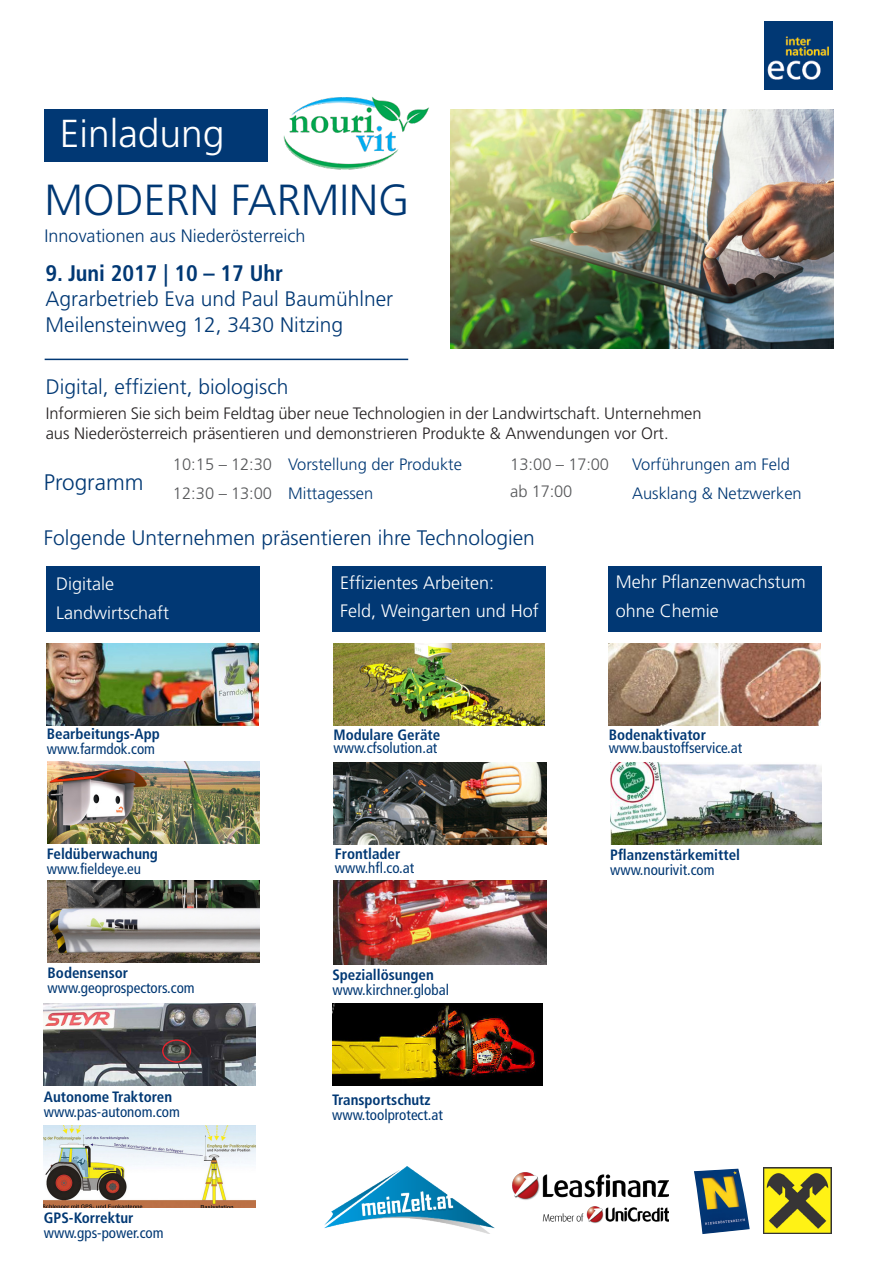
<style>
.page{position:relative;width:893px;height:1263px;background:#fff}
.page>*{position:absolute;margin:0;border:0;box-sizing:border-box;transform-origin:0 0}
.t1{font:300 43.5px "Frutiger";color:#013874}
.t2{font:300 39px "Frutiger CE";color:#fff}
.t3{font:700 condensed 22.5px "Frutiger";color:#013874}
.t4{font:300 22.5px "Frutiger";color:#013874}
.t5{font:300 21px "Frutiger";color:#013874}
.t6{font:300 18px "Frutiger CE";color:#fff}
.t7{font:300 18px "Frutiger";color:#013874}
.t8{font:300 16.5px/19.5px "Frutiger CE";color:#231f20}
.t9{font:300 16.5px "Frutiger";color:#013874}
.t10{font:300 16.5px "Frutiger";letter-spacing:-.01em;color:#57585a}
.t11{font:condensed 15px "Frutiger";color:#013874}
.t12{font:700 condensed 15px "Frutiger";color:#013874}
</style>
<div class="page">
<img style="left:765px;top:21px;width:67px;height:69px">
<img style="left:763px;top:1168px;width:69px;height:65px">
<img style="left:283px;top:97px;width:146px;height:73px">
<img style="left:450px;top:110px;width:383px;height:239px">
<hr style="left:45px;top:359px;width:363px;height:1px;background:#013874">
<div style="left:45px;top:110px;width:223px;height:52px;background:#013874"></div>
<img style="left:694px;top:1168px;width:56px;height:66px">
<div style="left:608px;top:566px;width:214px;height:66px;background:#013874"></div>
<img style="left:610px;top:762px;width:212px;height:82px">
<img style="left:608px;top:643px;width:212px;height:82px">
<div style="left:332px;top:566px;width:214px;height:66px;background:#013874"></div>
<img style="left:333px;top:763px;width:214px;height:82px">
<img style="left:333px;top:643px;width:212px;height:82px">
<img style="left:333px;top:880px;width:214px;height:85px">
<img style="left:333px;top:1003px;width:210px;height:83px">
<div style="left:46px;top:566px;width:214px;height:66px;background:#013874"></div>
<img style="left:48px;top:880px;width:211px;height:82px">
<img style="left:47px;top:644px;width:211px;height:82px">
<img style="left:48px;top:761px;width:211px;height:83px">
<img style="left:44px;top:1125px;width:211px;height:82px">
<img style="left:44px;top:1003px;width:211px;height:83px">
<img style="left:512px;top:1172px;width:157px;height:51px">
<img style="left:325px;top:1166px;width:169px;height:67px">
<p class="t2" style="left:60px;top:111px;width:166px">Einladung</p>
<p class="t1" style="left:45px;top:176px;width:367px">MODERN FARMING</p>
<p class="t7" style="left:45px;top:226px;width:262px">Innovationen aus Niederösterreich</p>
<p class="t3" style="left:46px;top:260px;width:239px">9. Juni 2017 | 10 – 17 Uhr</p>
<p class="t5" style="left:46px;top:287px;width:349px">Agrarbetrieb Eva und Paul Baumühlner</p>
<p class="t5" style="left:46px;top:313px;width:299px">Meilensteinweg 12, 3430 Nitzing</p>
<p class="t5" style="left:46px;top:375px;width:244px">Digital, effizient, biologisch</p>
<p class="t8" style="left:46px;top:404px;width:657px">Informieren Sie sich beim Feldtag über neue Technologien in der Landwirtschaft. Unternehmen aus Niederösterreich präsentieren und demonstrieren Produkte &amp; Anwendungen vor Ort.</p>
<p class="t4" style="left:44px;top:469px;width:101px">Programm</p>
<p class="t10" style="left:173px;top:455px;width:101px">10:15 – 12:30</p>
<p class="t10" style="left:173px;top:483px;width:101px">12:30 – 13:00</p>
<p class="t9" style="left:288px;top:455px;width:175px">Vorstellung der Produkte</p>
<p class="t9" style="left:288px;top:483px;width:87px">Mittagessen</p>
<p class="t10" style="left:510px;top:455px;width:100px">13:00 – 17:00</p>
<p class="t10" style="left:510px;top:482px;width:64px">ab 17:00</p>
<p class="t9" style="left:632px;top:455px;width:159px">Vorführungen am Feld</p>
<p class="t9" style="left:632px;top:483px;width:171px">Ausklang &amp; Netzwerken</p>
<p class="t5" style="left:44px;top:526px;width:492px">Folgende Unternehmen präsentieren ihre Technologien</p>
<p class="t6" style="left:56px;top:574px;width:59px">Digitale</p>
<p class="t6" style="left:56px;top:602px;width:114px">Landwirtschaft</p>
<p class="t6" style="left:340px;top:572px;width:156px">Effizientes Arbeiten:</p>
<p class="t6" style="left:340px;top:600px;width:200px">Feld, Weingarten und Hof</p>
<p class="t6" style="left:616px;top:572px;width:192px">Mehr Pflanzenwachstum</p>
<p class="t6" style="left:616px;top:600px;width:105px">ohne Chemie</p>
<p class="t12" style="left:47px;top:725px;width:115px">Bearbeitungs-App</p>
<p class="t11" style="left:47px;top:740px;width:110px">www.farmdok.com</p>
<p class="t12" style="left:333px;top:726px;width:108px">Modulare Geräte</p>
<p class="t11" style="left:333px;top:739px;width:105px">www.cfsolution.at</p>
<p class="t12" style="left:609px;top:726px;width:99px">Bodenaktivator</p>
<p class="t11" style="left:609px;top:739px;width:135px">www.baustoffservice.at</p>
<p class="t12" style="left:47px;top:845px;width:113px">Feldüberwachung</p>
<p class="t11" style="left:47px;top:860px;width:96px">www.fieldeye.eu</p>
<p class="t12" style="left:335px;top:845px;width:67px">Frontlader</p>
<p class="t11" style="left:335px;top:859px;width:81px">www.hfl.co.at</p>
<p class="t12" style="left:610px;top:846px;width:131px">Pflanzenstärkemittel</p>
<p class="t11" style="left:610px;top:861px;width:106px">www.nourivit.com</p>
<p class="t12" style="left:48px;top:964px;width:82px">Bodensensor</p>
<p class="t11" style="left:48px;top:979px;width:149px">www.geoprospectors.com</p>
<p class="t12" style="left:332px;top:966px;width:103px">Speziallösungen</p>
<p class="t11" style="left:332px;top:981px;width:118px">www.kirchner.global</p>
<p class="t12" style="left:44px;top:1088px;width:130px">Autonome Traktoren</p>
<p class="t11" style="left:44px;top:1103px;width:138px">www.pas-autonom.com</p>
<p class="t12" style="left:332px;top:1091px;width:100px">Transportschutz</p>
<p class="t11" style="left:332px;top:1106px;width:112px">www.toolprotect.at</p>
<p class="t12" style="left:44px;top:1208px;width:91px">GPS-Korrektur</p>
<p class="t11" style="left:44px;top:1223px;width:121px">www.gps-power.com</p>
</div>
